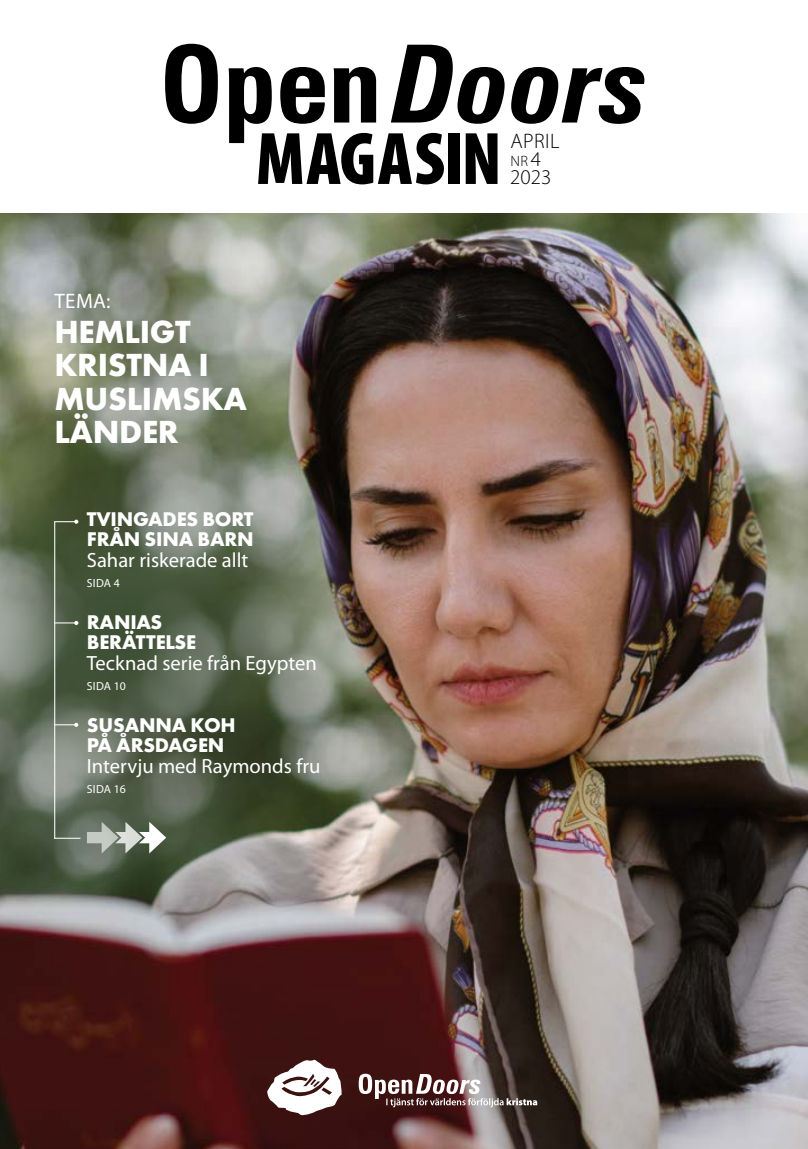
<style>
.page{position:relative;width:808px;height:1149px;background:#fff}
.page>*{position:absolute;margin:0;border:0;box-sizing:border-box;transform-origin:0 0}
.t1{font:italic 700 condensed 108px "Zurich BT";color:#000}
.t2{font:900 condensed 75px "Myriad Pro";letter-spacing:.005em;color:#000}
.t3{font:700 33.15px/33.2px "Futura PT";letter-spacing:-.01em;color:#fff}
.t4{font:300 21px "Myriad Pro";letter-spacing:.02em;color:#000}
.t5{font:21px "Myriad Pro";color:#fff}
.t6{font:20.55px "Myriad Pro";color:#fff}
.t7{font:700 20.55px/20.5px "Futura PT";letter-spacing:-.01em;color:#fff}
.t8{font:300 15px "Myriad Pro";color:#000}
.t9{font:11.7px "Myriad Pro";letter-spacing:.02em;color:#fff}
.s1{font-style:normal}
.s2{font-size:21px}
</style>
<div class="page">
<img style="left:0;top:213px;width:808px;height:935px">
<svg style="left:0;top:391px;width:378px;height:512px;background:#686f5c"></svg>
<svg style="left:267px;top:1059px;width:75px;height:55px"></svg>
<svg style="left:359px;top:1073px;width:178px;height:33px"></svg>
<hr style="left:54px;top:521px;width:1px;height:317px;background:#fff">
<svg style="left:54px;top:519px;width:24px;height:4px"></svg>
<svg style="left:54px;top:620px;width:24px;height:5px"></svg>
<svg style="left:54px;top:722px;width:24px;height:4px"></svg>
<svg style="left:54px;top:837px;width:26px;height:1px"></svg>
<svg style="left:87px;top:821px;width:79px;height:32px;background:#939c90"></svg>
<h1 class="t1" style="left:159px;top:18px;width:490px"><span class="s1">Open</span> Doors</h1>
<h2 class="t2" style="left:256px;top:117px;width:247px">MAGASIN</h2>
<p class="t4" style="left:510px;top:128px;width:50px">APRIL</p>
<p class="t8" style="left:510px;top:152px;width:32px">NR <span class="s2">4</span></p>
<p class="t4" style="left:510px;top:164px;width:42px">2023</p>
<p class="t5" style="left:54px;top:287px;width:58px">TEMA:</p>
<h3 class="t3" style="left:54px;top:314px;width:194px">HEMLIGT<br>KRISTNA I<br>MUSLIMSKA<br>LÄNDER</h3>
<p class="t7" style="left:87px;top:507px;width:168px">TVINGADES BORT<br>FRÅN SINA BARN</p>
<p class="t6" style="left:87px;top:547px;width:163px">Sahar riskerade allt</p>
<p class="t9" style="left:87px;top:576px;width:34px">SIDA 4</p>
<p class="t7" style="left:87px;top:610px;width:111px">RANIAS<br>BERÄTTELSE</p>
<p class="t6" style="left:87px;top:650px;width:232px">Tecknad serie från Egypten</p>
<p class="t9" style="left:87px;top:679px;width:40px">SIDA 10</p>
<p class="t7" style="left:87px;top:713px;width:150px">SUSANNA KOH<br>PÅ ÅRSDAGEN</p>
<p class="t6" style="left:87px;top:753px;width:235px">Intervju med Raymonds fru</p>
<p class="t9" style="left:87px;top:782px;width:40px">SIDA 16</p>
</div>
